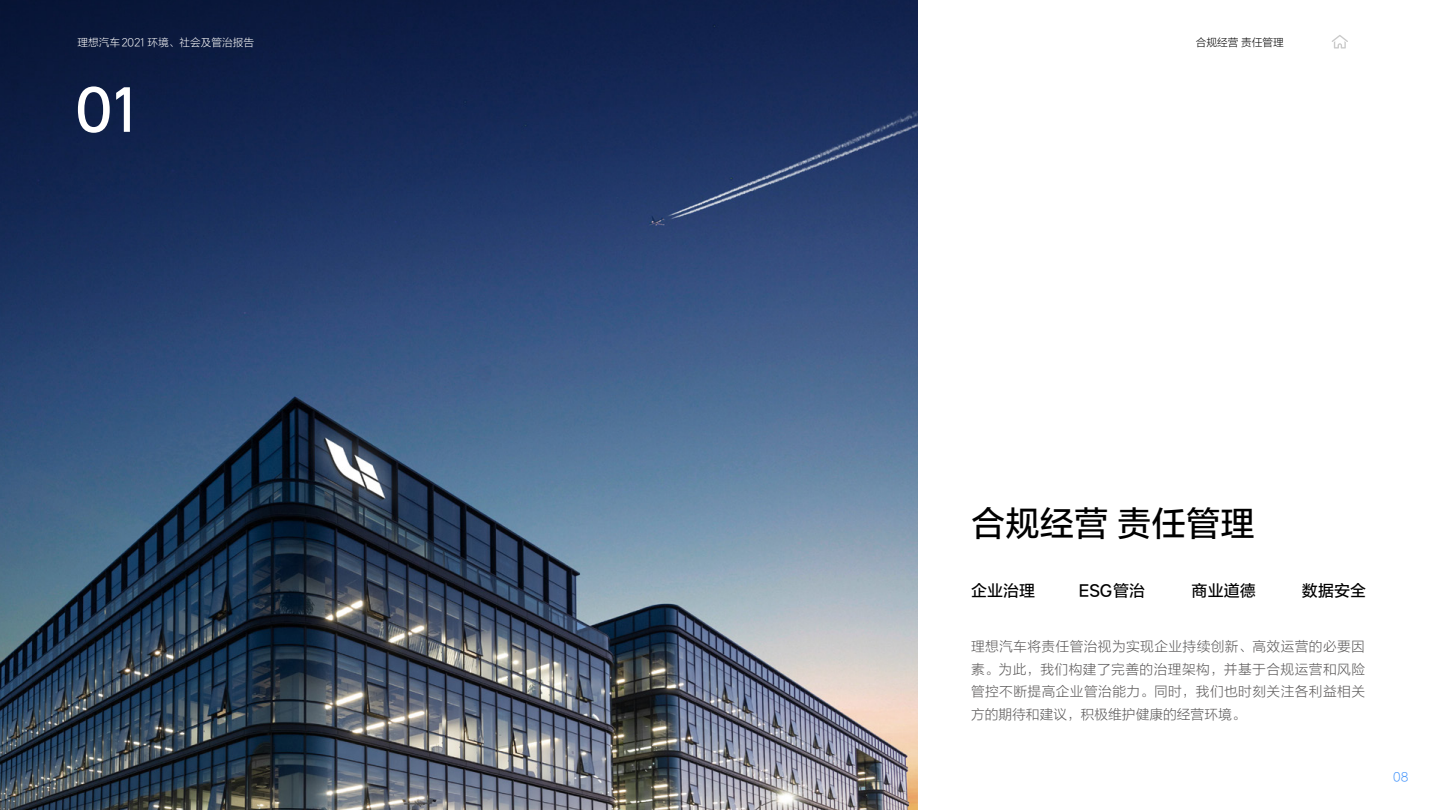
<style>
.page{position:relative;width:1440px;height:810px;background:#fff}
.page>*{position:absolute;margin:0;border:0;box-sizing:border-box;transform-origin:0 0}
.t1{font:500 56.25px "LICIUMFONT2022";color:#fff}
.t2{font:500 33.75px "LICIUMFONT2022";color:#000}
.t3{font:500 15.75px "LICIUMFONT2022";color:#000}
.t4{font:13.5px/22.5px "LICIUMFONT2022";letter-spacing:.03em;color:#595757;text-align:justify}
.t5{font:12px "LICIUMFONT2022";color:#4595fb}
.t6{font:10.5px "LICIUMFONT2022";color:#fff}
.t7{font:10.5px "LICIUMFONT2022";color:#000}
</style>
<div class="page">
<img style="left:0;top:0;width:917px;height:810px">
<svg style="left:1332px;top:35px;width:16px;height:14px"></svg>
<p class="t6" style="left:78px;top:36px;width:178px">理想汽车 2021 环境、社会及管治报告</p>
<h1 class="t1" style="left:75px;top:72px;width:63px">01</h1>
<p class="t7" style="left:1196px;top:36px;width:90px">合规经营 责任管理</p>
<h2 class="t2" style="left:971px;top:501px;width:285px">合规经营 责任管理</h2>
<p class="t3" style="left:971px;top:579px;width:66px">企业治理</p>
<p class="t3" style="left:1079px;top:579px;width:68px">ESG管治</p>
<p class="t3" style="left:1192px;top:579px;width:66px">商业道德</p>
<p class="t3" style="left:1302px;top:579px;width:66px">数据安全</p>
<p class="t4" style="left:971px;top:635px;width:396px">理想汽车将责任管治视为实现企业持续创新、高效运营的必要因素。为此，我们构建了完善的治理架构，并基于合规运营和风险管控不断提高企业管治能力。同时，我们也时刻关注各利益相关方的期待和建议，积极维护健康的经营环境。</p>
<p class="t5" style="left:1393px;top:769px;width:17px">08</p>
</div>
